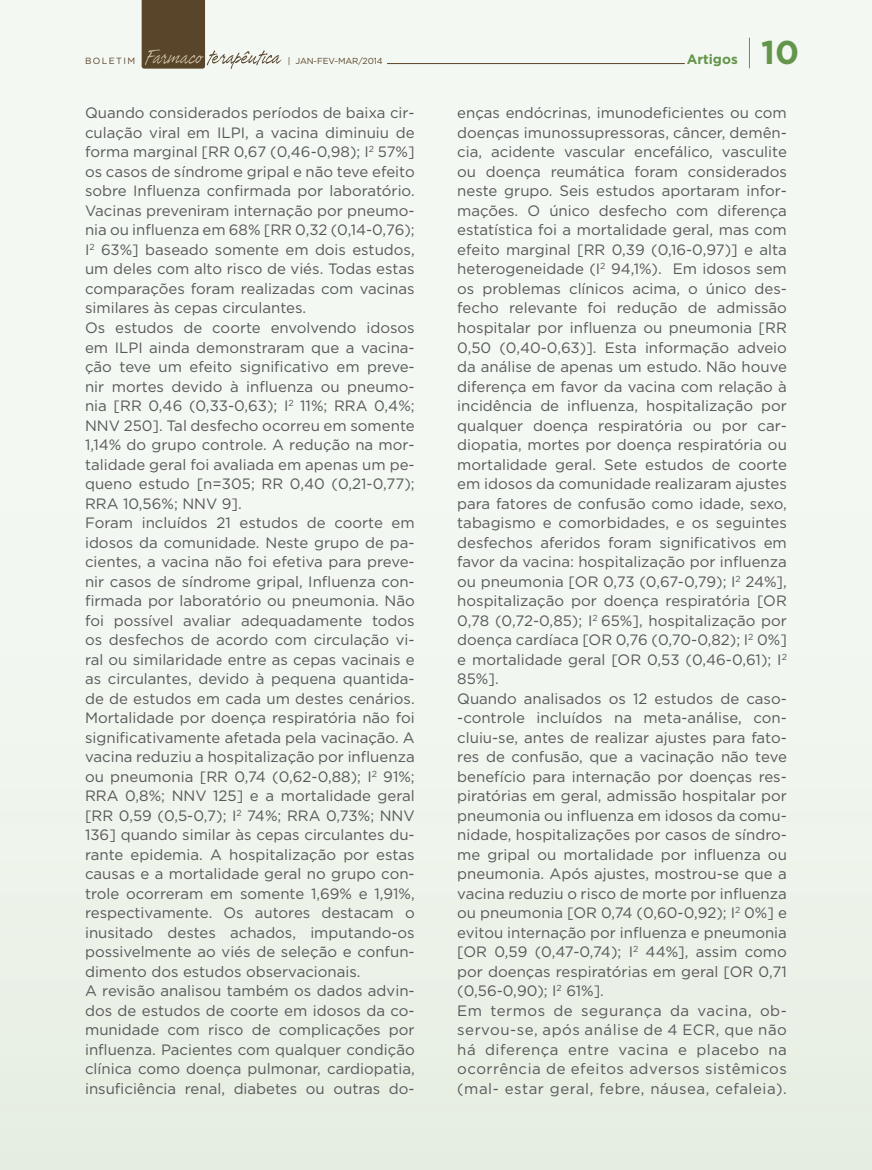
<style>
.page{position:relative;width:872px;height:1170px;background:#fff}
.page>*{position:absolute;margin:0;border:0;box-sizing:border-box;transform-origin:0 0}
.t1{font:700 33px "Gotham";color:#63954a}
.t2{font:15px/19.5px "Gotham";color:#57585a}
.t3{font:700 13.5px "Gotham";color:#63954a}
.t4{font:9px "Gotham";letter-spacing:.15em;color:#59452a}
.t5{font:8.7px "Gotham";letter-spacing:-.01em;color:#59452a}
</style>
<div class="page">
<div style="left:0;top:0;width:872px;height:1169px;background:linear-gradient(to right,#f0f5ee,#f0f5ee)"></div>
<svg style="left:871px;top:0;width:1px;height:1169px"></svg>
<svg style="left:142px;top:0;width:140px;height:69px"></svg>
<hr style="left:749px;top:38px;width:1px;height:30px;background:#63954a">
<hr style="left:387px;top:63px;width:298px;height:1px;background:#59452a">
<p class="t4" style="left:85px;top:55px;width:52px">BOLETIM</p>
<p class="t5" style="left:288px;top:55px;width:96px">| JAN-FEV-MAR/2014</p>
<p class="t3" style="left:687px;top:50px;width:52px">Artigos</p>
<h1 class="t1" style="left:761px;top:30px;width:40px">10</h1>
<p class="t2" style="left:85px;top:103px;width:331px">Quando considerados períodos de baixa cir&shy;culação viral em ILPI, a vacina diminuiu de forma marginal [RR 0,67 (0,46-0,98); I<sup>2</sup> 57%] os casos de síndrome gripal e não teve efeito sobre Influenza confirmada por laboratório.<br>Vacinas preveniram internação por pneumo&shy;nia ou influenza em 68% [RR 0,32 (0,14-0,76); I<sup>2</sup> 63%] baseado somente em dois estudos, um deles com alto risco de viés. Todas estas comparações foram realizadas com vacinas similares às cepas circulantes.<br>Os estudos de coorte envolvendo idosos em ILPI ainda demonstraram que a vacina&shy;ção teve um efeito significativo em preve&shy;nir mortes devido à influenza ou pneumo&shy;nia [RR 0,46 (0,33-0,63); I<sup>2</sup> 11%; RRA 0,4%; NNV 250]. Tal desfecho ocorreu em somente 1,14% do grupo controle. A redução na mor&shy;talidade geral foi avaliada em apenas um pe&shy;queno estudo [n=305; RR 0,40 (0,21-0,77); RRA 10,56%; NNV 9].<br>Foram incluídos 21 estudos de coorte em idosos da comunidade. Neste grupo de pa&shy;cientes, a vacina não foi efetiva para preve&shy;nir casos de síndrome gripal, Influenza con&shy;firmada por laboratório ou pneumonia. Não foi possível avaliar adequadamente todos os desfechos de acordo com circulação vi&shy;ral ou similaridade entre as cepas vacinais e as circulantes, devido à pequena quantida&shy;de de estudos em cada um destes cenários.<br>Mortalidade por doença respiratória não foi significativamente afetada pela vacinação. A vacina reduziu a hospitalização por influenza ou pneumonia [RR 0,74 (0,62-0,88); I<sup>2</sup> 91%; RRA 0,8%; NNV 125] e a mortalidade geral [RR 0,59 (0,5-0,7); I<sup>2</sup> 74%; RRA 0,73%; NNV 136] quando similar às cepas circulantes du&shy;rante epidemia. A hospitalização por estas causas e a mortalidade geral no grupo con&shy;trole ocorreram em somente 1,69% e 1,91%, respectivamente. Os autores destacam o inusitado destes achados, imputando-os possivelmente ao viés de seleção e confun&shy;dimento dos estudos observacionais.<br>A revisão analisou também os dados advin&shy;dos de estudos de coorte em idosos da co&shy;munidade com risco de complicações por influenza. Pacientes com qualquer condição clínica como doença pulmonar, cardiopatia, insuficiência renal, diabetes ou outras do-</p>
<p class="t2" style="left:457px;top:103px;width:331px">enças endócrinas, imunodeficientes ou com doenças imunossupressoras, câncer, demên&shy;cia, acidente vascular encefálico, vasculite ou doença reumática foram considerados neste grupo. Seis estudos aportaram infor&shy;mações. O único desfecho com diferença estatística foi a mortalidade geral, mas com efeito marginal [RR 0,39 (0,16-0,97)] e alta heterogeneidade (I<sup>2</sup> 94,1%). Em idosos sem os problemas clínicos acima, o único des&shy;fecho relevante foi redução de admissão hospitalar por influenza ou pneumonia [RR 0,50 (0,40-0,63)]. Esta informação adveio da análise de apenas um estudo. Não houve diferença em favor da vacina com relação à incidência de influenza, hospitalização por qualquer doença respiratória ou por car&shy;diopatia, mortes por doença respiratória ou mortalidade geral. Sete estudos de coorte em idosos da comunidade realizaram ajustes para fatores de confusão como idade, sexo, tabagismo e comorbidades, e os seguintes desfechos aferidos foram significativos em favor da vacina: hospitalização por influenza ou pneumonia [OR 0,73 (0,67-0,79); I<sup>2</sup> 24%], hospitalização por doença respiratória [OR 0,78 (0,72-0,85); I<sup>2</sup> 65%], hospitalização por doença cardíaca [OR 0,76 (0,70-0,82); I<sup>2</sup> 0%] e mortalidade geral [OR 0,53 (0,46-0,61); I<sup>2<br></sup>85%].<br>Quando analisados os 12 estudos de caso--controle incluídos na meta-análise, con&shy;cluiu-se, antes de realizar ajustes para fato&shy;res de confusão, que a vacinação não teve benefício para internação por doenças res&shy;piratórias em geral, admissão hospitalar por pneumonia ou influenza em idosos da comu&shy;nidade, hospitalizações por casos de síndro&shy;me gripal ou mortalidade por influenza ou pneumonia. Após ajustes, mostrou-se que a vacina reduziu o risco de morte por influenza ou pneumonia [OR 0,74 (0,60-0,92); I<sup>2</sup> 0%] e evitou internação por influenza e pneumonia [OR 0,59 (0,47-0,74); I<sup>2</sup> 44%], assim como por doenças respiratórias em geral [OR 0,71 (0,56-0,90); I<sup>2</sup> 61%].<br>Em termos de segurança da vacina, ob&shy;servou-se, após análise de 4 ECR, que não há diferença entre vacina e placebo na ocorrência de efeitos adversos sistêmicos (mal- estar geral, febre, náusea, cefaleia).</p>
</div>
